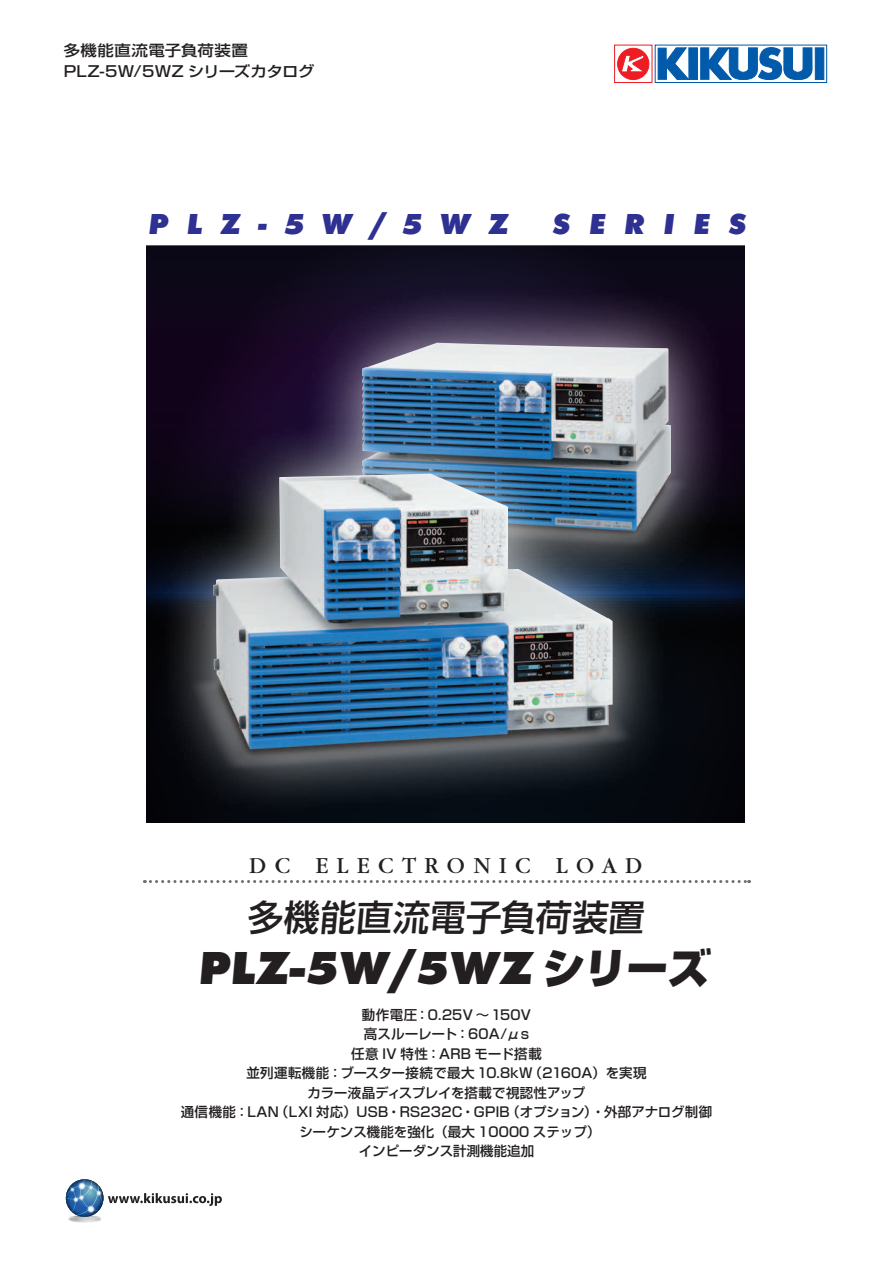
<style>
.page{position:relative;width:893px;height:1263px;background:#fff}
.page>*{position:absolute;margin:0;border:0;box-sizing:border-box;transform-origin:0 0}
.t1{font:800 48px "Futura T";color:#231f20}
.t2{font:500 36px "Shin Go";color:#231f20}
.t3{font:italic 800 30px "Futura T";letter-spacing:.615em;color:#2e3092}
.t4{font:24px "Garamond";letter-spacing:.35em;color:#231f20}
.t5{font:500 15px/21px "Shin Go";letter-spacing:.005em;color:#231f20;scale:1.1 1}
.t6{font:500 13.5px/19.5px "Shin Go";color:#231f20;text-align:center}
.s1{font-family:"Shin Go";font-weight:900;font-size:42px}
</style>
<div class="page">
<svg style="left:614px;top:45px;width:38px;height:38px"></svg>
<svg style="left:655px;top:45px;width:172px;height:38px"></svg>
<div style="left:618px;top:48px;width:31px;height:32px;background:#ee1d23;border-radius:50%"></div>
<div style="left:617px;top:48px;width:32px;height:32px;border:1px solid #ee1d23;border-radius:50%"></div>
<svg style="left:621px;top:55px;width:23px;height:17px"></svg>
<div style="left:689px;top:48px;width:8px;height:31px;background:#015aaa"></div>
<svg style="left:700px;top:45px;width:112px;height:38px"></svg>
<div style="left:815px;top:48px;width:9px;height:31px;background:#015aaa"></div>
<div style="left:815px;top:48px;width:9px;height:32px;border:1px solid #015aaa"></div>
<svg style="left:658px;top:48px;width:31px;height:32px"></svg>
<svg style="left:144px;top:880px;width:606px;height:3px"></svg>
<img style="left:65px;top:1196px;width:36px;height:27px">
<svg style="left:66px;top:1179px;width:156px;height:36px"></svg>
<svg style="left:146px;top:246px;width:599px;height:577px;background:#0c0717"></svg>
<div style="left:301px;top:283px;width:431px;height:315px;background:#fff;opacity:.75"></div>
<div style="left:331px;top:308px;width:371px;height:257px;background:#fff;opacity:.75"></div>
<div style="left:150px;top:416px;width:522px;height:405px;background:#fff;opacity:.75"></div>
<div style="left:161px;top:418px;width:500px;height:380px;background:#fff;opacity:.75"></div>
<p class="t5" style="left:64px;top:39px;width:230px">多機能直流電子負荷装置<br>PLZ-5W/5WZ シリーズカタログ</p>
<h3 class="t3" style="left:147px;top:206px;width:361px">PLZ-5W/5WZ</h3>
<h3 class="t3" style="left:551px;top:206px;width:196px">SERIES</h3>
<h3 class="t4" style="left:249px;top:852px;width:395px">DC ELECTRONIC LOAD</h3>
<h2 class="t2" style="left:247px;top:894px;width:402px">多機能直流電子負荷装置</h2>
<h1 class="t1" style="left:197px;top:939px;width:518px">PLZ-5W/5WZ <span class="s1">シリーズ</span></h1>
<p class="t6" style="left:181px;top:1004px;width:533px">動作電圧：0.25V ～150V<br>高スルーレート：60A/μs<br>任意 IV 特性：ARB モード搭載<br>並列運転機能：ブースター接続で最大 10.8kW（2160A）を実現<br>カラー液晶ディスプレイを搭載で視認性アップ<br>通信機能：LAN（LXI 対応）USB・RS232C・GPIB（オプション）・外部アナログ制御シーケンス機能を強化（最大 10000 ステップ）<br>インピーダンス計測機能追加</p>
</div>
